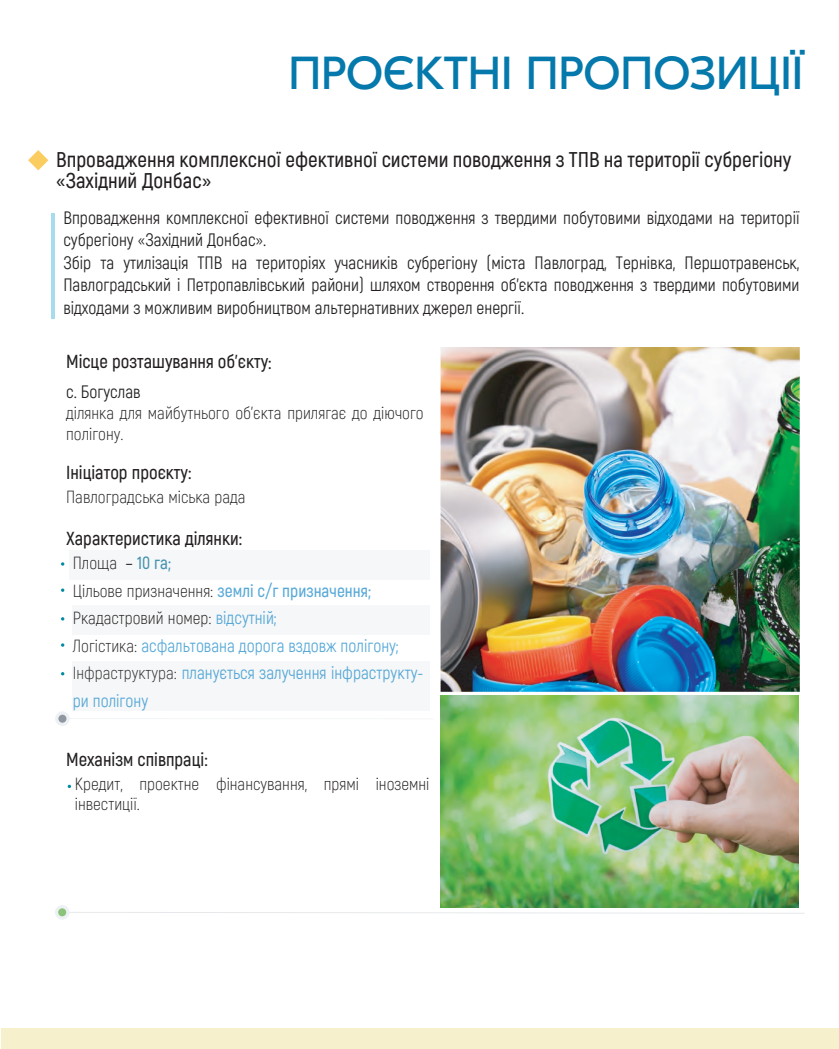
<style>
.page{position:relative;width:839px;height:1049px;background:#fff}
.page>*{position:absolute;margin:0;border:0;box-sizing:border-box;transform-origin:0 0}
.t1{font:46.25px "GT Eesti Pro Display";color:#0579ac}
.t2{font:600 21.25px/21.2px "Akrobat";color:#231f20}
.t3{font:600 18.75px "Akrobat";color:#231f20}
.t4{font:17.5px/22.5px "Akrobat";color:#231f20}
.t5{font:17.5px/27.5px "Akrobat";color:rgb(37 143 203/.77)}
.t6{font:300 17.5px/21.1px "Akrobat";color:#231f20}
.s1{font-weight:300;color:#231f20}
.s2{color:#231f20}
.s3{font-weight:600;color:rgb(18 117 153/.77)}
.s4{font-weight:600}
.s5{font-weight:300;color:#2a2829}
.s6{font-weight:300;color:#302e2f}
</style>
<div class="page">
<div style="left:1px;top:1028px;width:838px;height:21px;background:#f6f1cc"></div>
<div style="left:72px;top:661px;width:357px;height:50px;background:#f5f7f8"></div>
<div style="left:72px;top:605px;width:357px;height:29px;background:#f5f7f8"></div>
<div style="left:69px;top:550px;width:360px;height:30px;background:#f5f7f8"></div>
<hr style="left:68px;top:718px;width:365px;height:1px;background:#edf1f4">
<svg style="left:61px;top:562px;width:3px;height:4px"></svg>
<svg style="left:61px;top:588px;width:3px;height:4px"></svg>
<svg style="left:61px;top:643px;width:3px;height:4px"></svg>
<svg style="left:28px;top:150px;width:20px;height:20px"></svg>
<hr style="left:51px;top:213px;width:4px;height:105px;background:#a5ddec">
<img style="left:441px;top:348px;width:358px;height:344px">
<img style="left:441px;top:695px;width:358px;height:213px">
<svg style="left:69px;top:912px;width:735px;height:2px"></svg>
<div style="left:55px;top:905px;width:14px;height:14px;background:#edf1f4;border-radius:50%"></div>
<div style="left:55px;top:711px;width:15px;height:15px;background:#edf1f4;border-radius:50%"></div>
<div style="left:58px;top:908px;width:8px;height:8px;background:#8bc37b;border-radius:50%"></div>
<div style="left:58px;top:715px;width:8px;height:8px;background:#9097a0;border-radius:50%"></div>
<h1 class="t1" style="left:288px;top:48px;width:516px">ПРОЄКТНІ ПРОПОЗИЦІЇ</h1>
<p class="t2" style="left:56px;top:148px;width:737px">Впровадження комплексної ефективної системи поводження з ТПВ на території субрегіону «Західний Донбас»</p>
<p class="t4" style="left:63px;top:206px;width:737px">Впровадження комплексної ефективної системи поводження з твердими побутовими відходами на території субрегіону «Західний Донбас».<br>Збір та утилізація ТПВ на територіях учасників субрегіону (міста Павлоград, Тернівка, Першотравенськ, Павлоградський і Петропавлівський райони) шляхом створення об'єкта поводження з твердими побутовими відходами з можливим виробництвом альтернативних джерел енергії.</p>
<p class="t3" style="left:66px;top:350px;width:207px">Місце розташування об’єкту:</p>
<p class="t4" style="left:66px;top:380px;width:76px">с. Богуслав</p>
<p class="t6" style="left:66px;top:402px;width:359px">ділянка для майбутнього об'єкта прилягає до діючого полігону.</p>
<p class="t3" style="left:66px;top:461px;width:127px">Ініціатор проєкту:</p>
<p class="t6" style="left:66px;top:486px;width:181px">Павлоградська міська рада</p>
<p class="t3" style="left:66px;top:527px;width:177px">Характеристика ділянки:</p>
<p class="t5" style="left:73px;top:549px;width:352px"><span class="s1">Площа</span> <span class="s2">–</span> <span class="s3">10 га;<br></span><span class="s1">Цільове призначення:</span> <span class="s4">землі с/г призначення; </span><span class="s1">Ркадастровий номер:</span> відсутній;<br><span class="s5">Логістика:</span> асфальтована дорога вздовж полігону; <span class="s6">Інфраструктура:</span> планується залучення інфраструкту&shy;ри полігону</p>
<p class="t3" style="left:66px;top:748px;width:143px">Механізм співпраці:</p>
<p class="t6" style="left:75px;top:774px;width:356px;line-height:19.9px">Кредит, проектне фінансування, прямі іноземні інвестиції.</p>
</div>
